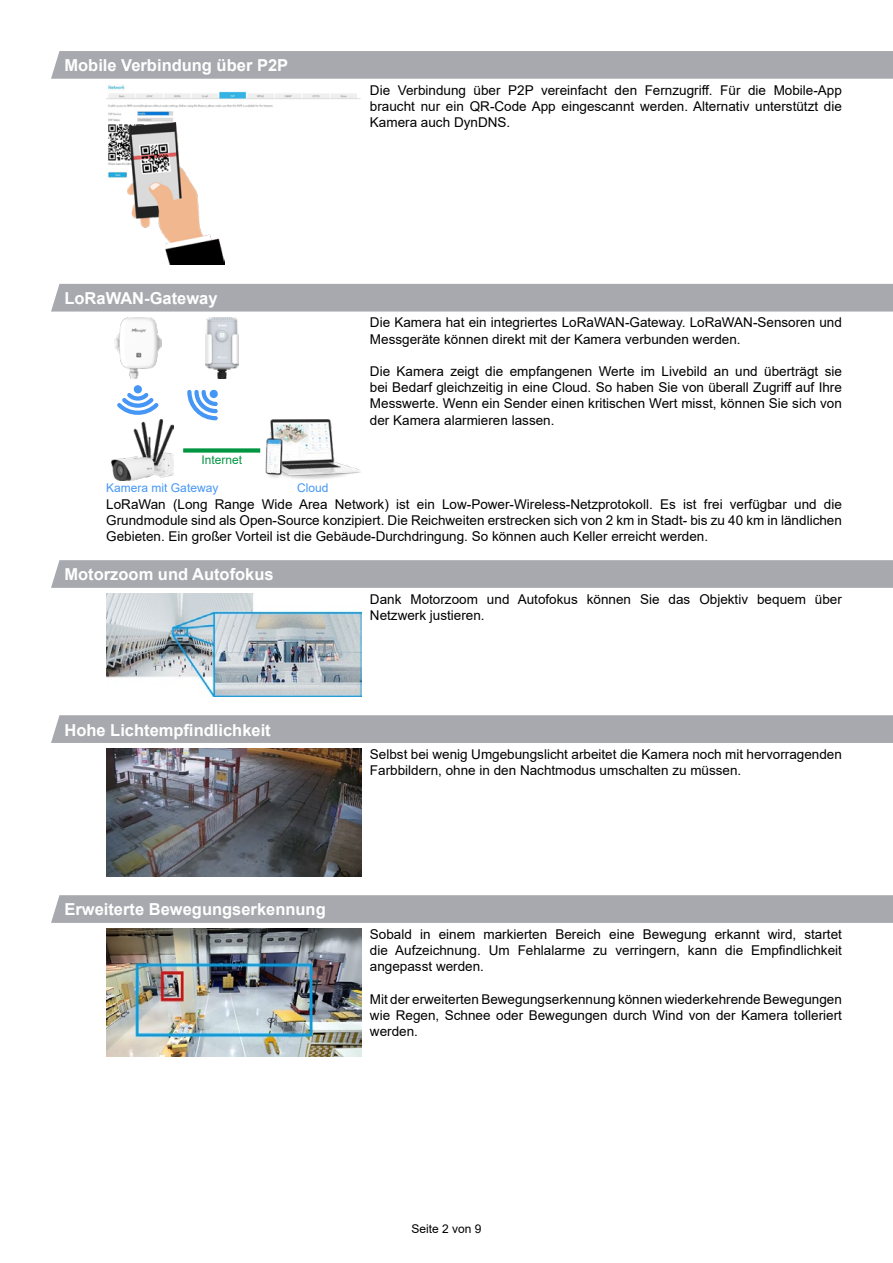
<style>
.page{position:relative;width:893px;height:1263px;background:#fff}
.page>*{position:absolute;margin:0;border:0;box-sizing:border-box;transform-origin:0 0}
.t1{font:700 16.5px "Arial";color:#fff}
.t2{font:13.5px/16.2px "Arial";color:#000;text-align:justify}
.t3{font:12px "Arial";color:#4596f5}
.t4{font:12px "Arial";color:#000}
.t5{font:12px "Arial";color:#009641}
</style>
<div class="page">
<div style="left:51px;top:51px;width:842px;height:28px;background:#a8a9af"></div>
<img style="left:106px;top:85px;width:255px;height:93px">
<img style="left:127px;top:122px;width:98px;height:143px">
<div style="left:51px;top:284px;width:842px;height:28px;background:#a8a9af"></div>
<img style="left:115px;top:318px;width:46px;height:60px">
<img style="left:205px;top:318px;width:34px;height:60px">
<img style="left:112px;top:420px;width:61px;height:60px">
<img style="left:265px;top:420px;width:96px;height:59px">
<div style="left:183px;top:448px;width:77px;height:5px;background:#009641"></div>
<svg style="left:117px;top:385px;width:42px;height:30px"></svg>
<svg style="left:187px;top:389px;width:31px;height:32px"></svg>
<svg style="left:51px;top:560px;width:842px;height:28px;background:#a9aab0"></svg>
<img style="left:106px;top:594px;width:255px;height:102px">
<div style="left:51px;top:715px;width:842px;height:28px;background:#a8a9af"></div>
<img style="left:106px;top:749px;width:255px;height:127px">
<div style="left:51px;top:895px;width:842px;height:28px;background:#a8a9af"></div>
<img style="left:106px;top:929px;width:255px;height:127px">
<p class="t1" style="left:64px;top:54px;width:225px">Mobile Verbindung über P2P</p>
<p class="t2" style="left:370px;top:82px;width:473px">Die Verbindung über P2P vereinfacht den Fernzugriff. Für die Mobile-App braucht nur ein QR-Code App eingescannt werden. Alternativ unterstützt die Kamera auch DynDNS.</p>
<p class="t1" style="left:64px;top:287px;width:155px">LoRaWAN-Gateway</p>
<p class="t5" style="left:201px;top:452px;width:42px">Internet</p>
<p class="t3" style="left:106px;top:480px;width:114px">Kamera mit Gateway</p>
<p class="t3" style="left:297px;top:480px;width:33px">Cloud</p>
<p class="t2" style="left:370px;top:314px;width:473px">Die Kamera hat ein integriertes LoRaWAN-Gateway. LoRaWAN-Sensoren und<br>Messgeräte können direkt mit der Kamera verbunden werden.</p>
<p class="t2" style="left:370px;top:363px;width:473px">Die Kamera zeigt die empfangenen Werte im Livebild an und überträgt sie bei Bedarf gleichzeitig in eine Cloud. So haben Sie von überall Zugriff auf Ihre Messwerte. Wenn ein Sender einen kritischen Wert misst, können Sie sich von der Kamera alarmieren lassen.</p>
<p class="t2" style="left:106px;top:496px;width:737px">LoRaWan (Long Range Wide Area Network) ist ein Low-Power-Wireless-Netzprotokoll. Es ist frei verfügbar und die Grundmodule sind als Open-Source konzipiert. Die Reichweiten erstrecken sich von 2 km in Stadt- bis zu 40 km in ländlichen Gebieten. Ein großer Vorteil ist die Gebäude-Durchdringung. So können auch Keller erreicht werden.</p>
<p class="t1" style="left:64px;top:563px;width:211px">Motorzoom und Autofokus</p>
<p class="t2" style="left:370px;top:591px;width:473px">Dank Motorzoom und Autofokus können Sie das Objektiv bequem über<br>Netzwerk justieren.</p>
<p class="t1" style="left:64px;top:718px;width:208px">Hohe Lichtempfindlichkeit</p>
<p class="t2" style="left:370px;top:746px;width:473px">Selbst bei wenig Umgebungslicht arbeitet die Kamera noch mit hervorragenden<br>Farbbildern, ohne in den Nachtmodus umschalten zu müssen.</p>
<p class="t1" style="left:64px;top:898px;width:263px">Erweiterte Bewegungserkennung</p>
<p class="t2" style="left:370px;top:926px;width:473px">Sobald in einem markierten Bereich eine Bewegung erkannt wird, startet die Aufzeichnung. Um Fehlalarme zu verringern, kann die Empfindlichkeit angepasst werden.</p>
<p class="t2" style="left:370px;top:990px;width:473px">Mit der erweiterten Bewegungserkennung können wiederkehrende Bewegungen wie Regen, Schnee oder Bewegungen durch Wind von der Kamera tolleriert werden.</p>
<p class="t4" style="left:411px;top:1220px;width:72px">Seite 2 von 9</p>
</div>
